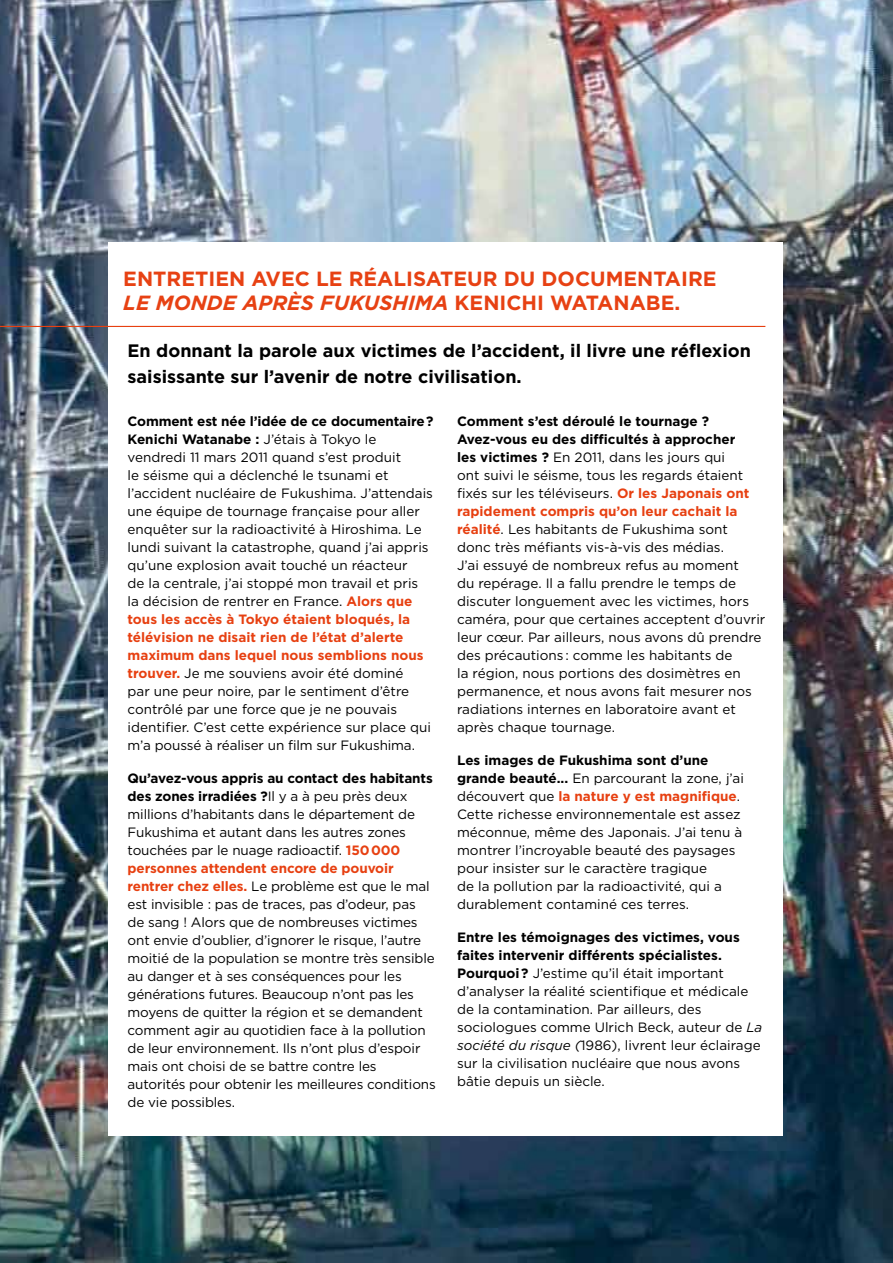
<style>
.page{position:relative;width:893px;height:1263px;background:#fff}
.page>*{position:absolute;margin:0;border:0;box-sizing:border-box;transform-origin:0 0}
.t1{font:700 20.55px/24.6px "Gotham";color:#e74113}
.t2{font:700 18px/25.5px "Gotham";color:#000}
.t3{font:13.5px/18px "Gotham";color:#000}
.s1{font-style:italic}
.s2{font-weight:700}
.s3{font-weight:700;color:#e74011}
</style>
<div class="page">
<img style="left:0;top:0;width:893px;height:1263px">
<div style="left:108px;top:242px;width:674px;height:893px;background:#fff"></div>
<hr style="left:0;top:326px;width:765px;height:1px;background:#e74011">
<h1 class="t1" style="left:123px;top:266px;width:595px">entretien avec le réalisateur du docum entaire<br><span class="s1">LE MONDE APRÈS FUKUSHIMA</span> Kenichi Watanabe.</h1>
<h2 class="t2" style="left:128px;top:338px;width:625px">En donnant la parole aux victimes de l’accident, il livre une réflexion saisissante sur l’avenir de notre civilisation.</h2>
<p class="t3" style="left:128px;top:412px;width:307px"><span class="s2">Comment est née l’idée de ce documentaire ?<br>Kenichi Watanabe :</span> J’étais à Tokyo le vendredi 11 mars 2011 quand s’est produit<br>le séisme qui a déclenché le tsunami et l’accident nucléaire de Fukushima. J’attendais une équipe de tournage française pour aller enquêter sur la radioactivité à H iroshima. Le lundi suivant la catastrophe, quand j’ai appris qu’une explosion avait touché un réacteur<br>de la centrale, j’ai stoppé mon travail et pris<br>la décision de rentrer en France. <span class="s3">Alors que tous les accès à Tokyo étaient bloqués, la télévision ne disait rien de l’état d’alerte maximum dans lequel nous semblions nous trouver.</span> Je me souviens avoir été dominé<br>par une peur noire, par le sentiment d’être contrôlé par une force que je ne pouvais identifier. C’est cette expérience sur place qui m’a poussé à réaliser un film sur Fukushima.</p>
<p class="t3" style="left:128px;top:769px;width:310px"><span class="s2">Qu’avez-vous appris au contact des habitants des zones irradiées ?</span>I l y a à peu près deux millions d’habitants dans le département de Fukushima et autant dans les autres zones touchées par le nuage radioactif. <span class="s3">150 000 personnes attendent encore de pouvoir rentrer chez elles.</span> Le problème est que le mal est invisible : pas de traces, pas d’odeur, pas de sang ! Alors que de nombreuses victimes ont envie d’oublier, d’ignorer le risque, l’autre moitié de la population se montre très sensible au danger et à ses conséquences pour les générations futures. Beaucoup n’ont pas les moyens de quitter la région et se demandent comment agir au quotidien face à la pollution de leur environnement. I ls n’ont plus d’espoir mais ont choisi de se battre contre les autorités pour obtenir les meilleures conditions de vie possibles.</p>
<p class="t3" style="left:457px;top:412px;width:310px"><span class="s2">Comment s’est déroulé le tournage ?<br>Avez-vous eu des difficultés à approcher<br>les victimes ?</span> En 2011, dans les jours qui<br>ont suivi le séisme, tous les regards étaient fixés sur les téléviseurs. <span class="s3">Or les Japonais ont rapidement compris qu’on leur cachait la réalité</span>. Les habitants de Fukushima sont<br>donc très méfiants vis-à-vis des médias.<br>J’ai essuyé de nombreux refus au moment<br>du repérage. I l a fallu prendre le temps de discuter longuement avec les victimes, hors caméra, pour que certaines acceptent d’ouvrir leur cœur. Par ailleurs, nous avons dû prendre des précautions : comme les habitants de<br>la région, nous portions des dosimètres en permanence, et nous avons fait mesurer nos radiations internes en laboratoire avant et après chaque tournage.</p>
<p class="t3" style="left:457px;top:751px;width:288px"><span class="s2">Les images de Fukushima sont d’une grande beauté...</span> En parcourant la zone, j’ai découvert que <span class="s3">la nature y est magnifique</span>.<br>Cette richesse environnementale est assez méconnue, même des Japonais. J’ai tenu à montrer l’incroyable beauté des paysages pour insister sur le caractère tragique<br>de la pollution par la radioactivité, qui a durablement contaminé ces terres.</p>
<p class="t3" style="left:457px;top:928px;width:307px"><span class="s2">Entre les témoignages des victimes, vous faites intervenir différents spécialistes.<br>Pourquoi ?</span> J’estime qu’il était important d’analyser la réalité scientifique et médicale de la contamination. Par ailleurs, des sociologues comme U lrich Beck, auteur de <span class="s1">La société du risque (</span>1986), livrent leur éclairage sur la civilisation nucléaire que nous avons bâtie depuis un siècle.</p>
</div>
